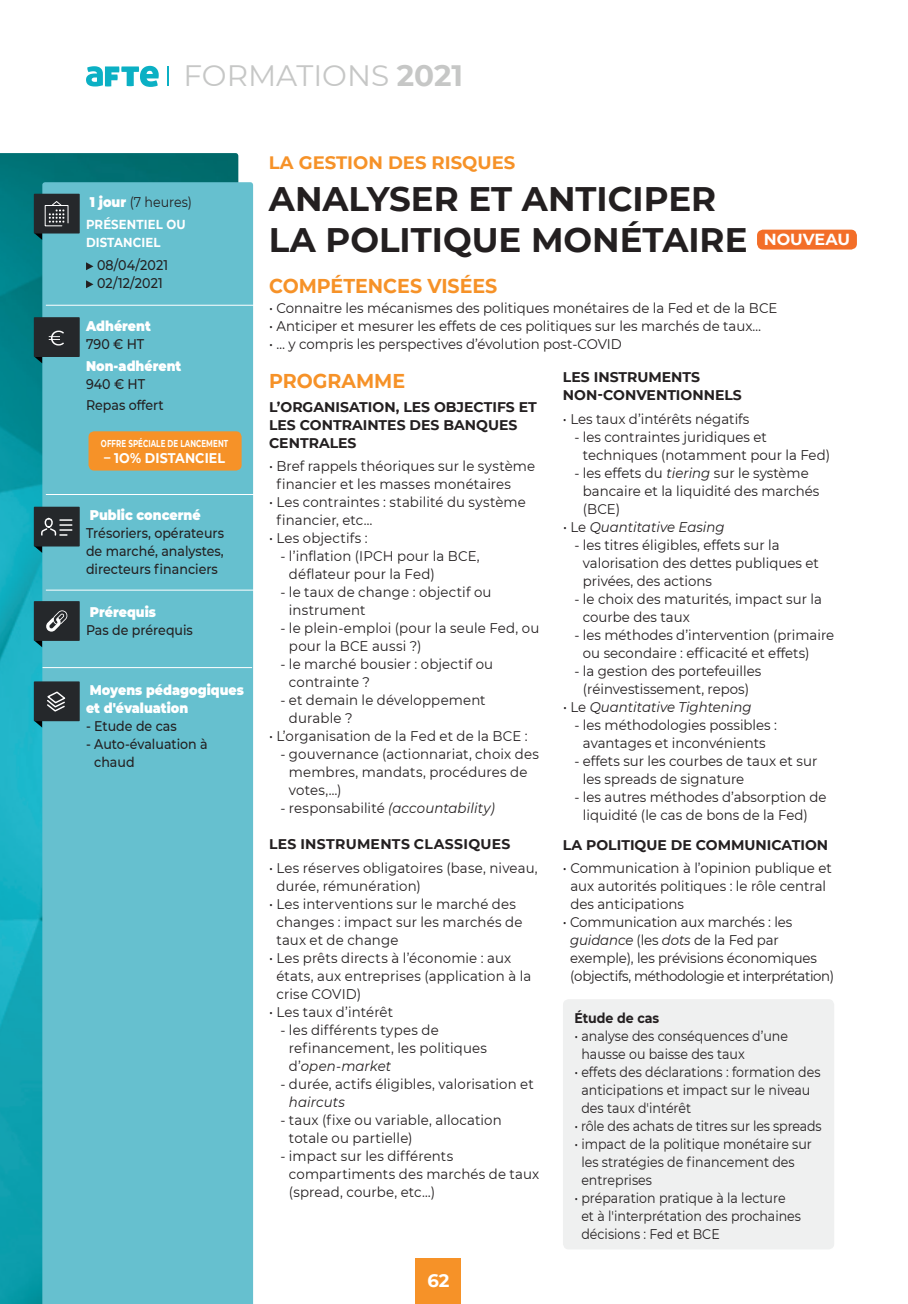
<style>
.page{position:relative;width:908px;height:1304px;background:#fff}
.page>*{position:absolute;margin:0;border:0;box-sizing:border-box;transform-origin:0 0}
.t1{font:700 34px/40.8px "Montserrat";color:#231f20}
.t2{font:29.4px "Montserrat";color:#c6c7c6}
.t3{font:700 20px "Montserrat";color:#f69228;scale:.95 1}
.t4{font:700 18px "Montserrat";color:#f69228}
.t5{font:700 18px "Montserrat";color:#fff}
.t6{font:700 16px "Montserrat";color:#fff}
.t7{font:14px/18px "Montserrat";color:#231f20;scale:.95 1}
.t8{font:14px/18px "Montserrat";color:#231f20;scale:.9 1}
.t9{font:500 14px/18px "Montserrat";color:#231f20;scale:.9 1}
.t10{font:700 14px/18px "Montserrat";color:#231f20}
.t11{font:italic 14px "Montserrat";color:#231f20;scale:.95 1}
.t12{font:900 14px/18px "Montserrat";color:#fff;scale:.9 1}
.t13{font:700 14px "Montserrat";letter-spacing:.02em;color:#231f20}
.t14{font:700 14px "Montserrat";letter-spacing:.01em;color:#fff;scale:.9 1}
.t15{font:700 14px "Montserrat";color:#231f20;scale:.9 1}
.t16{font:700 13px/18px "Montserrat";letter-spacing:.01em;color:#fff;scale:.9 1}
.t17{font:700 10px "Montserrat";letter-spacing:.01em;color:#fff;scale:.71 1}
.s1{font-weight:700}
.s2{font-weight:900;color:#fff}
.s3{font-style:normal}
.s4{font-style:italic}
</style>
<div class="page">
<svg style="left:168px;top:66px;width:1px;height:20px"></svg>
<svg style="left:86px;top:66px;width:73px;height:21px"></svg>
<img style="left:0;top:153px;width:238px;height:1151px">
<div style="left:42px;top:182px;width:211px;height:1122px;background:#66c0cf"></div>
<svg style="left:86px;top:262px;width:7px;height:8px"></svg>
<svg style="left:86px;top:280px;width:7px;height:8px"></svg>
<div style="left:34px;top:194px;width:46px;height:40px;background:#25282b"></div>
<svg style="left:34px;top:201px;width:35px;height:39px"></svg>
<div style="left:562px;top:999px;width:271px;height:250px;background:#eff0f0;border-radius:6px"></div>
<svg style="left:34px;top:357px;width:8px;height:6px"></svg>
<div style="left:34px;top:317px;width:46px;height:40px;background:#25282b"></div>
<svg style="left:49px;top:331px;width:15px;height:15px"></svg>
<hr style="left:46px;top:305px;width:209px;height:1px;background:#fff">
<svg style="left:34px;top:721px;width:8px;height:7px"></svg>
<div style="left:34px;top:681px;width:46px;height:40px;background:#25282b"></div>
<svg style="left:47px;top:691px;width:19px;height:21px"></svg>
<svg style="left:34px;top:546px;width:8px;height:7px"></svg>
<div style="left:34px;top:507px;width:46px;height:39px;background:#25282b"></div>
<div style="left:44px;top:518px;width:9px;height:10px;border:1px solid #fff;border-radius:4px"></div>
<svg style="left:41px;top:519px;width:31px;height:17px"></svg>
<hr style="left:46px;top:494px;width:209px;height:1px;background:#fff">
<hr style="left:46px;top:590px;width:209px;height:1px;background:#fff">
<hr style="left:43px;top:667px;width:209px;height:1px;background:#fff">
<svg style="left:34px;top:641px;width:8px;height:6px"></svg>
<div style="left:34px;top:601px;width:46px;height:40px;background:#25282b"></div>
<svg style="left:46px;top:610px;width:22px;height:22px"></svg>
<div style="left:415px;top:1259px;width:45px;height:45px;background:#f69228"></div>
<div style="left:756px;top:230px;width:100px;height:20px;background:#f36e28;border-radius:6px"></div>
<div style="left:88px;top:431px;width:153px;height:40px;background:#f69228;border-radius:6px"></div>
<h2 class="t2" style="left:183px;top:55px;width:281px">FORMATIONS <span class="s1">2021</span></h2>
<p class="t8" style="left:90px;top:192px;width:115px"><span class="s2">1 jour</span> (7 heures)</p>
<p class="t16" style="left:86px;top:214px;width:112px">PRÉSENTIEL OU<br>DISTANCIEL</p>
<p class="t9" style="left:97px;top:256px;width:80px">08/04/2021<br>02/12/2021</p>
<p class="t12" style="left:86px;top:316px;width:73px">Adhérent</p>
<p class="t9" style="left:86px;top:334px;width:66px">790 € HT</p>
<p class="t12" style="left:86px;top:356px;width:107px">Non-adhérent</p>
<p class="t9" style="left:86px;top:372px;width:88px;line-height:22px">940 € HT<br>Repas offert</p>
<p class="t17" style="left:101px;top:436px;width:181px">OFFRE SPÉCIALE DE LANCEMENT</p>
<p class="t14" style="left:104px;top:448px;width:136px">– 1O% DISTANCIEL</p>
<p class="t12" style="left:90px;top:505px;width:125px">Public concerné</p>
<p class="t9" style="left:86px;top:523px;width:155px;text-align:justify">Trésoriers, opérateurs de marché, analystes, directeurs financiers</p>
<p class="t12" style="left:90px;top:602px;width:75px">Prérequis</p>
<p class="t9" style="left:86px;top:621px;width:120px">Pas de prérequis</p>
<p class="t12" style="left:86px;top:681px;width:177px">Moyens pédagogiques et d'évaluation</p>
<p class="t9" style="left:86px;top:717px;width:102px">- Etude de cas</p>
<p class="t9" style="left:94px;top:735px;width:128px;text-indent:-8px">- Auto-évaluation à chaud</p>
<p class="t4" style="left:269px;top:150px;width:248px">LA GESTION DES RISQUES</p>
<h1 class="t1" style="left:269px;top:177px;width:480px">ANALYSER ET ANTICIPER<br>LA POLITIQUE MONÉTAIRE</h1>
<p class="t6" style="left:763px;top:228px;width:88px">NOUVEAU</p>
<h3 class="t3" style="left:269px;top:271px;width:242px">COMPÉTENCES VISÉES</h3>
<p class="t7" style="left:269px;top:298px;width:536px">• Connaitre les mécanismes des politiques monétaires de la Fed et de la BCE</p>
<p class="t7" style="left:269px;top:316px;width:519px">• Anticiper et mesurer les effets de ces politiques sur les marchés de taux…</p>
<p class="t7" style="left:269px;top:334px;width:373px">• … y compris les perspectives d’évolution post-COVID</p>
<h3 class="t3" style="left:269px;top:366px;width:145px">PROGRAMME</h3>
<p class="t10" style="left:269px;top:397px;width:269px">L’ORGANISATION, LES OBJECTIFS ET<br>LES CONTRAINTES DES BANQUES<br>CENTRALES</p>
<p class="t7" style="left:276px;top:457px;width:274px;text-indent:-7px">• Bref rappels théoriques sur le système financier et les masses monétaires</p>
<p class="t7" style="left:276px;top:493px;width:264px;text-indent:-7px">• Les contraintes : stabilité du système financier, etc…</p>
<p class="t7" style="left:269px;top:529px;width:105px">• Les objectifs :</p>
<p class="t7" style="left:289px;top:547px;width:202px;text-indent:-9px">- l’inflation (IPCH pour la BCE, déflateur pour la Fed)</p>
<p class="t7" style="left:289px;top:583px;width:215px;text-indent:-9px">- le taux de change : objectif ou instrument</p>
<p class="t7" style="left:289px;top:619px;width:265px;text-indent:-9px">- le plein-emploi (pour la seule Fed, ou pour la BCE aussi ?)</p>
<p class="t7" style="left:289px;top:655px;width:216px;text-indent:-9px">- le marché bousier : objectif ou contrainte ?</p>
<p class="t7" style="left:289px;top:691px;width:208px;text-indent:-9px">- et demain le développement durable ?</p>
<p class="t7" style="left:269px;top:727px;width:273px">• L’organisation de la Fed et de la BCE :</p>
<p class="t7" style="left:289px;top:745px;width:264px;text-indent:-9px">- gouvernance (actionnariat, choix des membres, mandats, procédures de votes,…)</p>
<p class="t11" style="left:280px;top:799px;width:227px"><span class="s3">- responsabilité</span> (accountability)</p>
<p class="t13" style="left:269px;top:834px;width:243px">LES INSTRUMENTS CLASSIQUES</p>
<p class="t7" style="left:276px;top:858px;width:276px;text-indent:-7px">• Les réserves obligatoires (base, niveau, durée, rémunération)</p>
<p class="t7" style="left:276px;top:894px;width:260px;text-indent:-7px">• Les interventions sur le marché des changes : impact sur les marchés de taux et de change</p>
<p class="t7" style="left:276px;top:948px;width:269px;text-indent:-7px">• Les prêts directs à l’économie : aux états, aux entreprises (application à la crise COVID)</p>
<p class="t7" style="left:269px;top:1002px;width:132px">• Les taux d’intérêt</p>
<p class="t7" style="left:289px;top:1020px;width:210px;text-indent:-9px">- les différents types de refinancement, les politiques d’<span class="s4">open-market</span></p>
<p class="t7" style="left:280px;top:1074px;width:268px">- durée, actifs éligibles, valorisation et</p>
<p class="t11" style="left:289px;top:1092px;width:60px">haircuts</p>
<p class="t7" style="left:289px;top:1110px;width:225px;text-indent:-9px">- taux (fixe ou variable, allocation totale ou partielle)</p>
<p class="t7" style="left:289px;top:1146px;width:265px;text-indent:-9px">- impact sur les différents compartiments des marchés de taux (spread, courbe, etc…)</p>
<p class="t10" style="left:562px;top:367px;width:180px">LES INSTRUMENTS<br>NON-CONVENTIONNELS</p>
<p class="t7" style="left:562px;top:409px;width:197px">• Les taux d’intérêts négatifs</p>
<p class="t7" style="left:582px;top:427px;width:261px;text-indent:-9px">- les contraintes juridiques et techniques (notamment pour la Fed)</p>
<p class="t7" style="left:582px;top:463px;width:250px;text-indent:-9px">- les effets du <span class="s4">tiering</span> sur le système bancaire et la liquidité des marchés (BCE)</p>
<p class="t11" style="left:562px;top:517px;width:171px"><span class="s3">• Le</span> Quantitative Easing</p>
<p class="t7" style="left:582px;top:535px;width:250px;text-indent:-9px">- les titres éligibles, effets sur la valorisation des dettes publiques et privées, des actions</p>
<p class="t7" style="left:582px;top:589px;width:253px;text-indent:-9px">- le choix des maturités, impact sur la courbe des taux</p>
<p class="t7" style="left:582px;top:625px;width:266px;text-indent:-9px">- les méthodes d’intervention (primaire ou secondaire : efficacité et effets)</p>
<p class="t7" style="left:574px;top:661px;width:198px;text-align:center">- la gestion des portefeuilles (réinvestissement, repos)</p>
<p class="t11" style="left:562px;top:697px;width:200px"><span class="s3">• Le</span> Quantitative Tightening</p>
<p class="t7" style="left:574px;top:715px;width:215px;text-align:center">- les méthodologies possibles : avantages et inconvénients</p>
<p class="t7" style="left:582px;top:751px;width:248px;text-indent:-9px">- effets sur les courbes de taux et sur les spreads de signature</p>
<p class="t7" style="left:582px;top:787px;width:258px;text-indent:-9px">- les autres méthodes d’absorption de liquidité (le cas de bons de la Fed)</p>
<p class="t10" style="left:562px;top:835px;width:266px">LA POLITIQUE DE COMMUNICATION</p>
<p class="t7" style="left:570px;top:859px;width:277px;text-indent:-7px">• Communication à l’opinion publique et aux autorités politiques : le rôle central des anticipations</p>
<p class="t7" style="left:570px;top:913px;width:279px;text-indent:-7px">• Communication aux marchés : les <span class="s4">guidance</span> (les <span class="s4">dots</span> de la Fed par exemple), les prévisions économiques (objectifs, méthodologie et interprétation)</p>
<p class="t15" style="left:574px;top:1008px;width:96px">Étude de cas</p>
<p class="t8" style="left:581px;top:1027px;width:231px;text-indent:-7px">• analyse des conséquences d’une hausse ou baisse des taux</p>
<p class="t8" style="left:581px;top:1063px;width:267px;text-indent:-7px">• effets des déclarations : formation des anticipations et impact sur le niveau des taux d'intérêt</p>
<p class="t8" style="left:574px;top:1117px;width:276px">• rôle des achats de titres sur les spreads</p>
<p class="t8" style="left:581px;top:1135px;width:258px;text-indent:-7px">• impact de la politique monétaire sur les stratégies de financement des entreprises</p>
<p class="t8" style="left:581px;top:1189px;width:245px;text-indent:-7px">• préparation pratique à la lecture et à l'interprétation des prochaines décisions : Fed et BCE</p>
<p class="t5" style="left:427px;top:1268px;width:24px">62</p>
</div>
